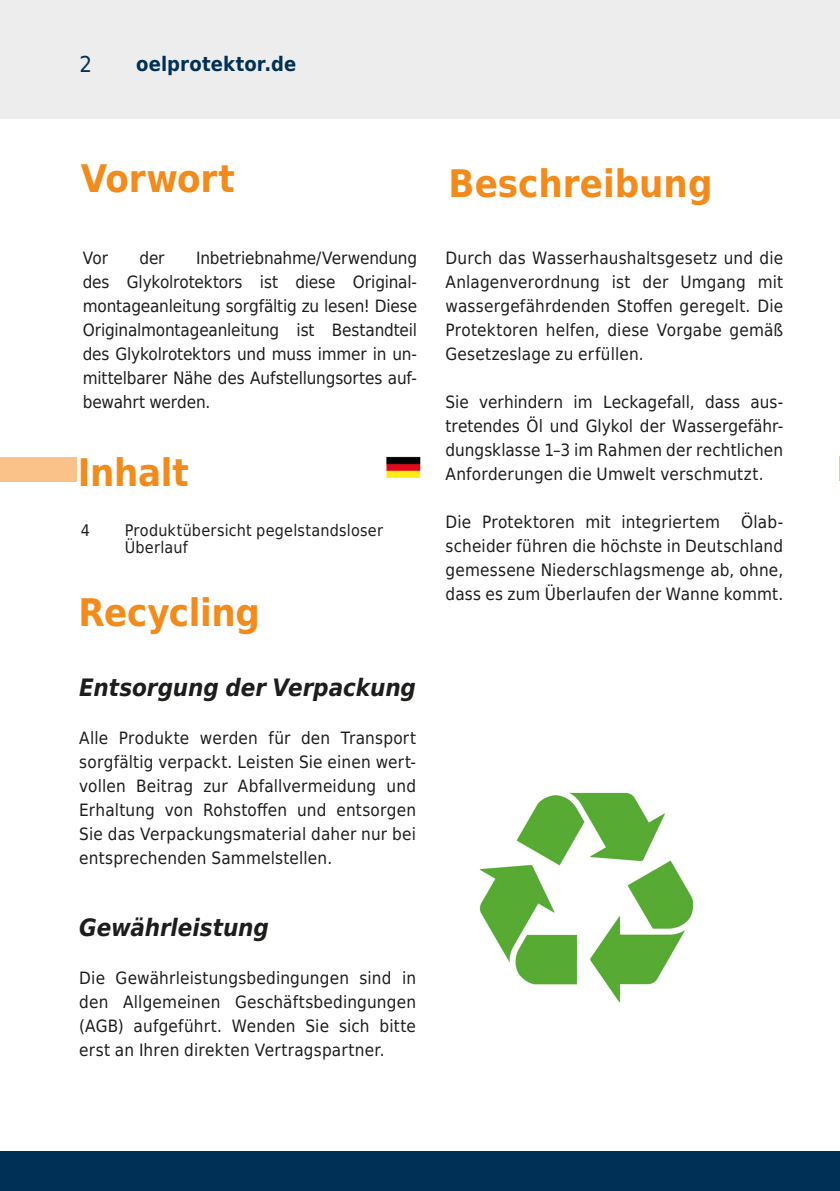
<style>
.page{position:relative;width:840px;height:1191px;background:#fff}
.page>*{position:absolute;margin:0;border:0;box-sizing:border-box;transform-origin:0 0}
.t1{font:700 38px "DejaVu Sans Condensed";color:#f28b1a}
.t2{font:italic 700 24px "DejaVu Sans Condensed";letter-spacing:-.005em;color:#1d1d1b}
.t3{font:22px "DejaVu Sans Condensed";color:#003056}
.t4{font:700 20px "DejaVu Sans Condensed";letter-spacing:.005em;color:#003056}
.t5{font:17px/24px "DejaVu Sans Condensed";letter-spacing:.01em;color:#1d1d1b;text-align:justify}
.t6{font:16px/17px "DejaVu Sans Condensed";letter-spacing:.015em;color:#1d1d1b}
</style>
<div class="page">
<div style="left:0;top:0;width:839px;height:118px;background:#ededed"></div>
<div style="left:0;top:1151px;width:839px;height:40px;background:#003056"></div>
<div style="left:0;top:458px;width:76px;height:24px;background:#fac288"></div>
<img style="left:386px;top:456px;width:35px;height:22px">
<img style="left:479px;top:792px;width:215px;height:211px">
<svg style="left:839px;top:456px;width:1px;height:24px"></svg>
<p class="t3" style="left:79px;top:45px;width:14px">2</p>
<p class="t4" style="left:136px;top:48px;width:161px">oelprotektor.de</p>
<h1 class="t1" style="left:81px;top:148px;width:155px">Vorwort</h1>
<p class="t5" style="left:83px;top:246px;width:27px">Vor</p>
<p class="t5" style="left:139px;top:246px;width:27px">der</p>
<p class="t5" style="left:83px;top:246px;width:336px;text-indent:113px">Inbetriebnahme/Verwendung des Glykolrotektors ist diese Original&shy;montageanleitung sorgfältig zu lesen! Diese Originalmontageanleitung ist Bestandteil des Glykolrotektors und muss immer in un&shy;mittelbarer Nähe des Aufstellungsortes auf&shy;bewahrt werden.</p>
<h1 class="t1" style="left:78px;top:441px;width:112px">Inhalt</h1>
<p class="t6" style="left:81px;top:521px;width:11px">4</p>
<p class="t6" style="left:125px;top:521px;width:259px">Produktübersicht pegelstandsloser<br>Überlauf</p>
<h1 class="t1" style="left:79px;top:581px;width:183px">Recycling</h1>
<h2 class="t2" style="left:79px;top:669px;width:338px">Entsorgung der Verpackung</h2>
<p class="t5" style="left:79px;top:725px;width:338px">Alle Produkte werden für den Transport sorgfältig verpackt. Leisten Sie einen wert&shy;vollen Beitrag zur Abfallvermeidung und Erhaltung von Rohstoffen und entsorgen Sie das Verpackungsmaterial daher nur bei entsprechenden Sammelstellen.</p>
<h2 class="t2" style="left:79px;top:909px;width:191px">Gewährleistung</h2>
<p class="t5" style="left:79px;top:965px;width:338px">Die Gewährleistungsbedingungen sind in den Allgemeinen Geschäftsbedingungen (AGB) aufgeführt. Wenden Sie sich bitte erst an Ihren direkten Vertragspartner.</p>
<h1 class="t1" style="left:448px;top:152px;width:265px">Beschreibung</h1>
<p class="t5" style="left:445px;top:245px;width:339px">Durch das Wasserhaushaltsgesetz und die Anlagenverordnung ist der Umgang mit wassergefährdenden Stoffen geregelt. Die Protektoren helfen, diese Vorgabe gemäß Gesetzeslage zu erfüllen.</p>
<p class="t5" style="left:445px;top:389px;width:339px">Sie verhindern im Leckagefall, dass aus&shy;tretendes Öl und Glykol der Wassergefähr&shy;dungsklasse 1–3 im Rahmen der rechtlichen Anforderungen die Umwelt verschmutzt.</p>
<p class="t5" style="left:445px;top:510px;width:276px">Die Protektoren mit integriertem</p>
<p class="t5" style="left:445px;top:510px;width:339px;text-indent:295px">Ölab&shy;scheider führen die höchste in Deutschland gemessene Niederschlagsmenge ab, ohne, dass es zum Überlaufen der Wanne kommt.</p>
</div>
